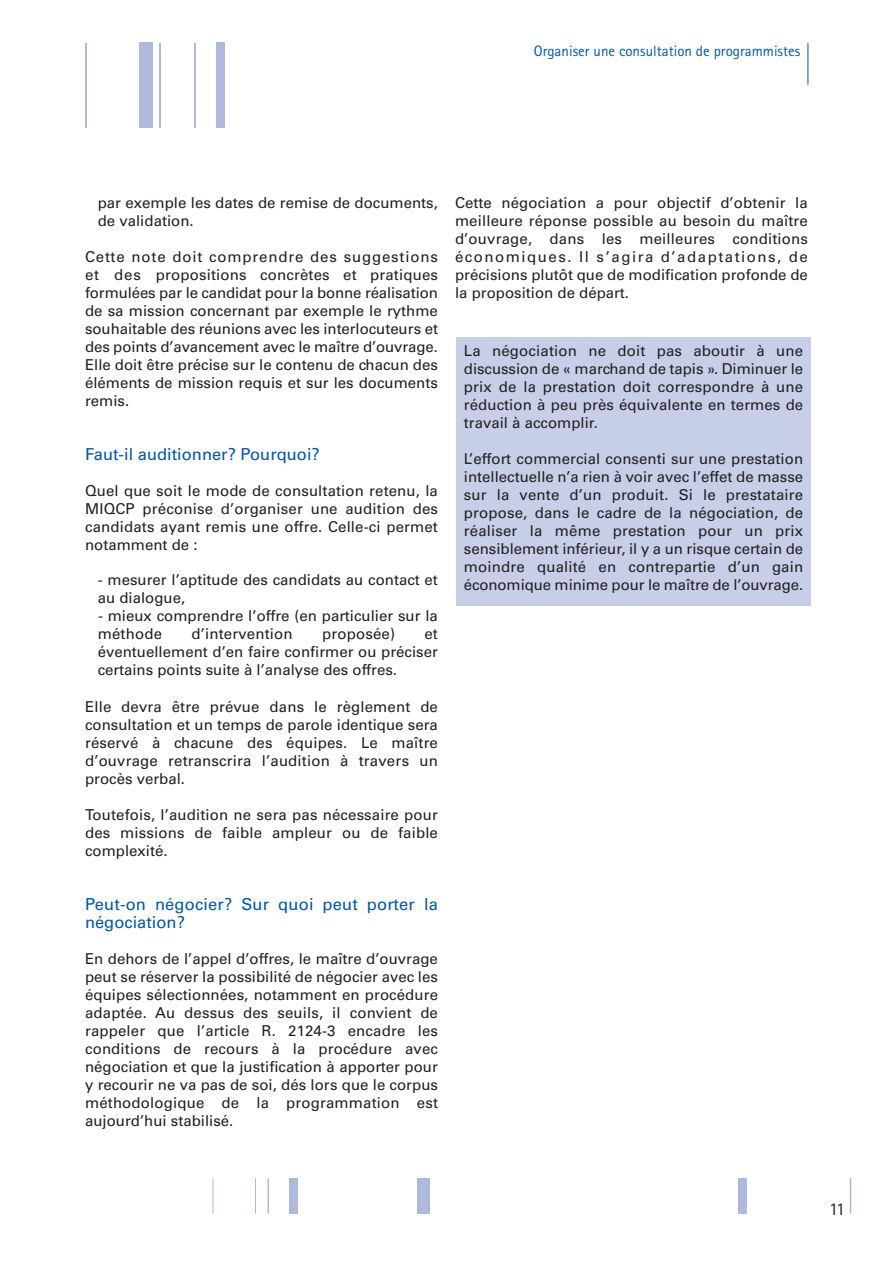
<style>
.page{position:relative;width:893px;height:1263px;background:#fff}
.page>*{position:absolute;margin:0;border:0;box-sizing:border-box;transform-origin:0 0}
.t1{font:18px "Agfa Rotis Sans Serif";color:#231f20}
.t2{font:16.5px/18px "Univers LT";color:#0157a8}
.t3{font:15px/18px "Univers LT";color:#231f20;text-align:justify}
.t4{font:15px "Agfa Rotis Sans Serif";color:#0157a8}
</style>
<div class="page">
<hr style="left:194px;top:43px;width:2px;height:85px;background:#aeb9dd">
<hr style="left:160px;top:43px;width:1px;height:85px;background:#aeb9dd">
<hr style="left:85px;top:43px;width:2px;height:85px;background:#aeb9dd">
<div style="left:216px;top:43px;width:9px;height:85px;background:#aeb9dd"></div>
<div style="left:139px;top:43px;width:14px;height:85px;background:#aeb9dd"></div>
<hr style="left:807px;top:43px;width:1px;height:42px;background:#0157a8">
<hr style="left:267px;top:1178px;width:2px;height:35px;background:#aeb9dd">
<hr style="left:255px;top:1178px;width:1px;height:35px;background:#aeb9dd">
<hr style="left:213px;top:1178px;width:1px;height:35px;background:#aeb9dd">
<div style="left:290px;top:1178px;width:8px;height:35px;background:#aeb9dd"></div>
<div style="left:417px;top:1178px;width:13px;height:35px;background:#aeb9dd"></div>
<hr style="left:850px;top:1178px;width:1px;height:35px;background:#aeb9dd">
<div style="left:738px;top:1178px;width:9px;height:35px;background:#aeb9dd"></div>
<div style="left:456px;top:337px;width:355px;height:269px;background:#c7cee7"></div>
<p class="t4" style="left:534px;top:42px;width:268px">Organiser une consultation de programmistes</p>
<p class="t3" style="left:98px;top:193px;width:342px">par exemple les dates de remise de documents, de validation.</p>
<p class="t3" style="left:85px;top:247px;width:354px">Cette note doit comprendre des suggestions et des propositions concrètes et pratiques formulées par le candidat pour la bonne réalisation de sa mission concernant par exemple le rythme souhaitable des réunions avec les interlocuteurs et des points d’avancement avec le maître d’ouvrage.<br>Elle doit être précise sur le contenu de chacun des éléments de mission requis et sur les documents remis.</p>
<p class="t2" style="left:85px;top:445px;width:236px">Faut-il auditionner? Pourquoi?</p>
<p class="t3" style="left:85px;top:481px;width:354px">Quel que soit le mode de consultation retenu, la MIQCP préconise d’organiser une audition des candidats ayant remis une offre. Celle-ci permet notamment de :</p>
<p class="t3" style="left:98px;top:571px;width:342px">- mesurer l’aptitude des candidats au contact et au dialogue,</p>
<p class="t3" style="left:98px;top:607px;width:342px">- mieux comprendre l’offre (en particulier sur la méthode</p>
<p class="t3" style="left:192px;top:625px;width:103px">d’intervention</p>
<p class="t3" style="left:322px;top:625px;width:74px">proposée)</p>
<p class="t3" style="left:98px;top:625px;width:342px;text-indent:327px">et éventuellement d’en faire confirmer ou préciser certains points suite à l’analyse des offres.</p>
<p class="t3" style="left:85px;top:697px;width:354px">Elle devra être prévue dans le règlement de consultation et un temps de parole identique sera réservé à chacune des équipes. Le maître d’ouvrage retranscrira l’audition à travers un procès verbal.</p>
<p class="t3" style="left:85px;top:805px;width:354px">Toutefois, l’audition ne sera pas nécessaire pour des missions de faible ampleur ou de faible complexité.</p>
<p class="t2" style="left:85px;top:895px;width:354px">Peut-on négocier? Sur quoi peut porter la négociation?</p>
<p class="t3" style="left:85px;top:949px;width:354px">En dehors de l’appel d’offres, le maître d’ouvrage peut se réserver la possibilité de négocier avec les équipes sélectionnées, notamment en procédure adaptée. Au dessus des seuils, il convient de rappeler que l’article R. 2124-3 encadre les conditions de recours à la procédure avec négociation et que la justification à apporter pour y recourir ne va pas de soi, dés lors que le corpus méthodologique de la programmation est aujourd’hui stabilisé.</p>
<p class="t3" style="left:455px;top:193px;width:354px">Cette négociation a pour objectif d’obtenir la meilleure réponse possible au besoin du maître d’ouvrage, dans les meilleures conditions économiques. Il s’agira d’adaptations, de précisions plutôt que de modification profonde de la proposition de départ.</p>
<p class="t3" style="left:464px;top:342px;width:341px">La négociation ne doit pas aboutir à une discussion de « marchand de tapis ». Diminuer le prix de la prestation doit correspondre à une réduction à peu près équivalente en termes de travail à accomplir.</p>
<p class="t3" style="left:464px;top:450px;width:341px">L’effort commercial consenti sur une prestation intellectuelle n’a rien à voir avec l’effet de masse sur la vente d’un produit. Si le prestataire propose, dans le cadre de la négociation, de réaliser la même prestation pour un prix sensiblement inférieur, il y a un risque certain de moindre qualité en contrepartie d’un gain économique minime pour le maître de l’ouvrage.</p>
<p class="t1" style="left:829px;top:1199px;width:18px">11</p>
</div>
